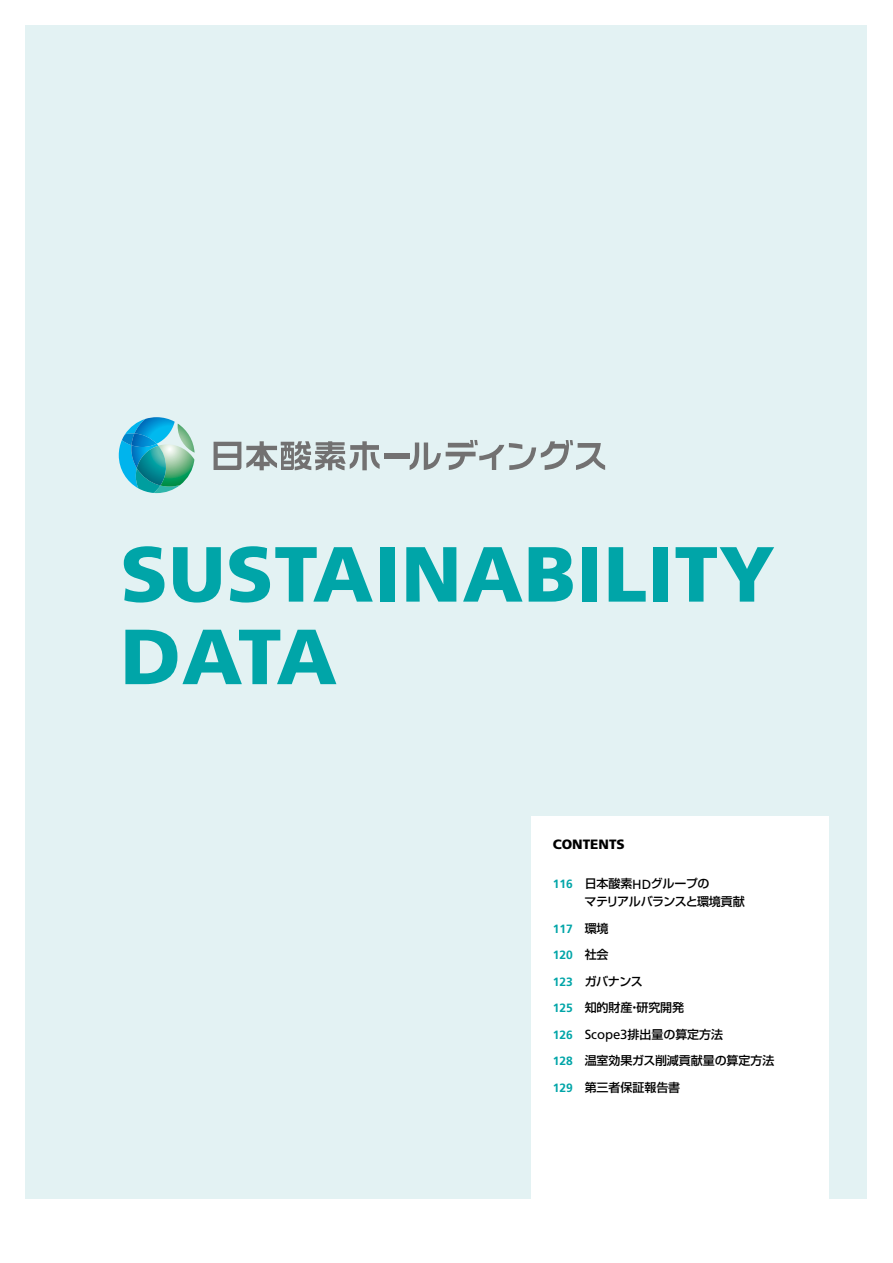
<style>
.page{position:relative;width:893px;height:1263px;background:#fff}
.page>*{position:absolute;margin:0;border:0;box-sizing:border-box;transform-origin:0 0}
.t1{font:900 78px/82.5px "Frutiger LT Std";letter-spacing:.01em;color:#00a5a8}
.t2{font:900 13.5px "Frutiger LT Std";color:#000}
.t3{font:500 12px "Shin Go Pr 6 N";letter-spacing:-.005em;color:#000}
.t4{font:500 12px/18px "Shin Go Pr 6 N";letter-spacing:-.025em;color:#000}
.t5{font:700 12px "Frutiger LT Std";color:#00a5a8}
.s1{font-family:"Frutiger LT Std";font-weight:700;color:#00a5a8}
.s2{font-family:"Frutiger LT Std";font-weight:400;font-size:13.2px}
.s3{font-family:"Shin Go Pr 6 N";font-weight:500;color:#000}
</style>
<div class="page">
<div style="left:26px;top:26px;width:841px;height:1173px;background:#e3f2f3"></div>
<div style="left:531px;top:816px;width:298px;height:383px;background:#fff"></div>
<svg style="left:214px;top:441px;width:166px;height:29px"></svg>
<div style="left:384px;top:453px;width:25px;height:5px;background:#727171"></div>
<svg style="left:410px;top:440px;width:195px;height:30px"></svg>
<svg style="left:119px;top:417px;width:76px;height:76px"></svg>
<h1 class="t1" style="left:120px;top:533px;width:656px">SUSTAINABILITY<br>DATA</h1>
<p class="t2" style="left:553px;top:836px;width:74px">CONTENTS</p>
<p class="t4" style="left:585px;top:874px;width:162px;text-indent:-32px"><span class="s1">116</span> 日本酸素<span class="s2">HD</span>グループの<br>マテリアルバランスと環境貢献</p>
<p class="t5" style="left:553px;top:921px;width:57px">117 <span class="s3">環境</span></p>
<p class="t5" style="left:553px;top:948px;width:57px">120 <span class="s3">社会</span></p>
<p class="t3" style="left:553px;top:971px;width:91px"><span class="s1">123</span> ガバナンス</p>
<p class="t3" style="left:553px;top:998px;width:133px"><span class="s1">125</span> 知的財産・研究開発</p>
<p class="t3" style="left:553px;top:1024px;width:172px"><span class="s1">126</span> <span class="s2">Scope3</span>排出量の算定方法</p>
<p class="t3" style="left:553px;top:1051px;width:223px"><span class="s1">128</span> 温室効果ガス削減貢献量の算定方法</p>
<p class="t3" style="left:553px;top:1077px;width:129px"><span class="s1">129</span> 第三者保証報告書</p>
</div>
